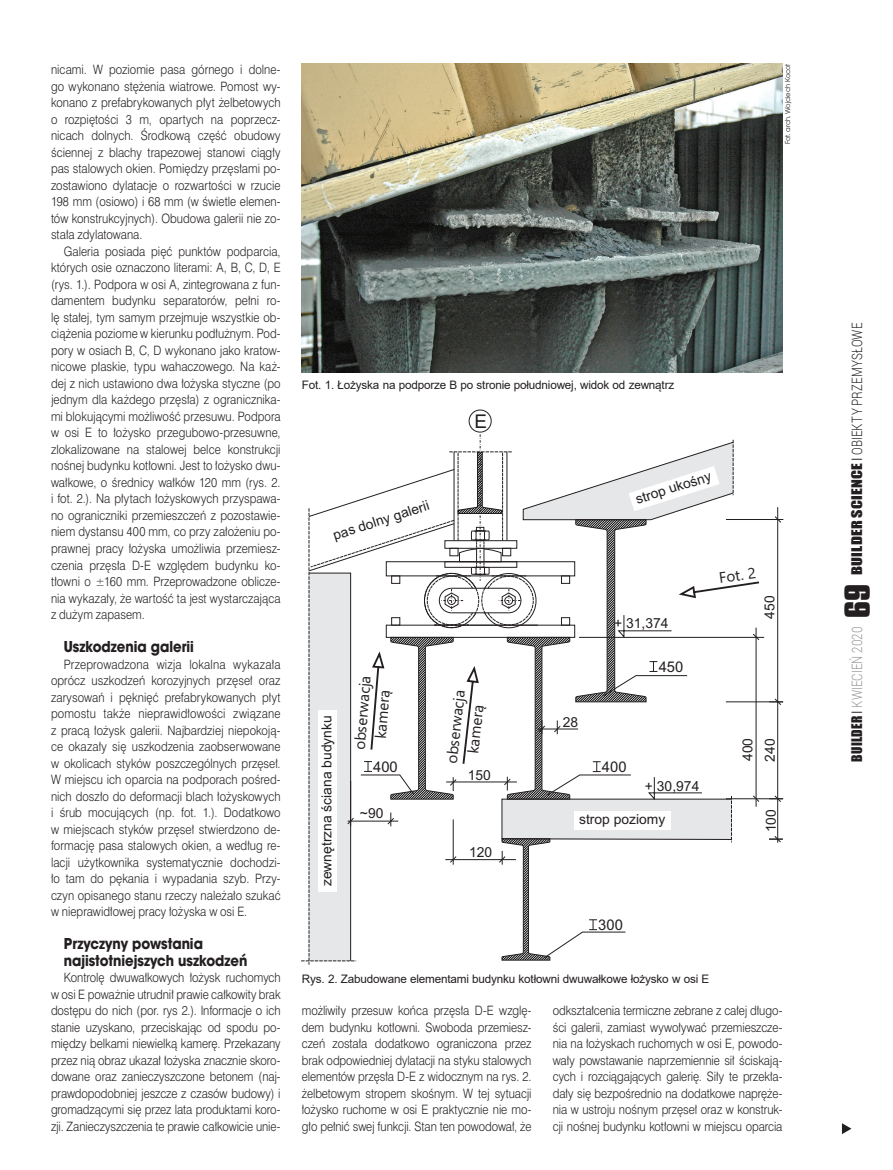
<style>
.page{position:relative;width:893px;height:1170px;background:#fff}
.page>*{position:absolute;margin:0;border:0;box-sizing:border-box;transform-origin:0 0}
.t1{font:18.9px "Arial";color:#231f20}
.srodtytul{font:700 16.5px/16.5px "Avant Gar Got Itc TEE";color:#231f20;scale:.9 1}
.t2{font:15.15px/20.1px "Ebrima";color:#231f20;text-align:center}
.t3{font:14.7px "Arial";color:#231f20}
.t4{font:300 14.25px "Roboto";letter-spacing:.01em;color:#231f20;scale:.8 1}
.t5{font:300 14.25px "Roboto";color:#939598;scale:.8 1}
.t6{font:13.95px "Arial";color:#231f20}
.t7{font:13.8px "Arial";color:#231f20}
.tekst_swiss{font:12px/16.5px "Swis 721 Lt PL";letter-spacing:-.005em;color:#231f20;text-align:justify;scale:.89 1}
.Fot_podpis{font:11.7px "Arial";letter-spacing:-.015em;color:#231f20}
.Fot_autor{font:7.5px "Avant Gar Got Itc TEE";letter-spacing:-.015em;color:#231f20}
.s1{font-family:"Impact";font-weight:400;font-size:13.5px}
.s2{font-family:"Swis 721 Lt PL";font-weight:400;font-size:13.5px}
.s3{font-family:"Impact";font-weight:400;font-size:13.5px;color:#231f20}
.s4{font-family:"Swis 721 Lt PL";font-weight:400;font-size:13.5px;color:#231f20}
.s5{font-family:"Compacta PL";font-weight:700;font-size:30px;color:#231f20}
</style>
<div class="page">
<svg style="left:842px;top:1123px;width:9px;height:11px"></svg>
<img style="left:302px;top:64px;width:480px;height:308px">
<svg style="left:769px;top:835px;width:14px;height:7px"></svg>
<svg style="left:769px;top:795px;width:14px;height:7px"></svg>
<hr style="left:777px;top:507px;width:1px;height:335px;background:#231f20">
<svg style="left:775px;top:516px;width:6px;height:7px"></svg>
<hr style="left:726px;top:519px;width:57px;height:1px;background:#231f20">
<div style="left:469px;top:409px;width:23px;height:23px;border:1px solid #231f20;border-radius:50%"></div>
<hr style="left:579px;top:637px;width:185px;height:1px;background:#231f20">
<hr style="left:726px;top:798px;width:57px;height:1px;background:#231f20">
<svg style="left:769px;top:698px;width:14px;height:7px"></svg>
<hr style="left:726px;top:701px;width:57px;height:1px;background:#231f20">
<svg style="left:301px;top:434px;width:459px;height:530px"></svg>
<p class="tekst_swiss" style="left:51px;top:61px;width:259px">nicami. W poziomie pasa górnego i dolne&shy;go wykonano stężenia wiatrowe. Pomost wy&shy;konano z prefabrykowanych płyt żelbetowych o rozpiętości 3 m, opartych na poprzecz&shy;nicach dolnych. Środkową część obudowy ściennej z blachy trapezowej stanowi ciągły pas stalowych okien. Pomiędzy przęsłami po&shy;zostawiono dylatacje o rozwartości w rzucie 198 mm (osiowo) i 68 mm (w świetle elemen&shy;tów konstrukcyjnych). Obudowa galerii nie zo&shy;stała zdylatowana.</p>
<p class="tekst_swiss" style="left:51px;top:243px;width:260px;text-indent:13px">Galeria posiada pięć punktów podparcia, których osie oznaczono literami: A, B, C, D, E (rys. 1.). Podpora w osi A, zintegrowana z fun&shy;damentem budynku separatorów, pełni ro&shy;lę stałej, tym samym przejmuje wszystkie ob&shy;ciążenia poziome w kierunku podłużnym. Pod&shy;pory w osiach B, C, D wykonano jako kratow&shy;nicowe płaskie, typu wahaczowego. Na każ&shy;dej z nich ustawiono dwa łożyska styczne (po jednym dla każdego przęsła) z ogranicznika&shy;mi blokującymi możliwość przesuwu. Podpora w osi E to łożysko przegubowo-przesuwne, zlokalizowane na stalowej belce konstrukcji nośnej budynku kotłowni. Jest to łożysko dwu&shy;wałkowe, o średnicy wałków 120 mm (rys. 2. i fot. 2.). Na płytach łożyskowych przyspawa&shy;no ograniczniki przemieszczeń z pozostawie&shy;niem dystansu 400 mm, co przy założeniu po&shy;prawnej pracy łożyska umożliwia przemiesz&shy;czenia przęsła D-E względem budynku ko&shy;tłowni o ±160 mm. Przeprowadzone oblicze&shy;nia wykazały, że wartość ta jest wystarczająca z dużym zapasem.</p>
<p class="srodtytul" style="left:64px;top:638px;width:146px">Uszkodzenia galerii</p>
<p class="tekst_swiss" style="left:51px;top:655px;width:259px;text-indent:13px">Przeprowadzona wizja lokalna wykazała oprócz uszkodzeń korozyjnych przęseł oraz zarysowań i pęknięć prefabrykowanych płyt pomostu także nieprawidłowości związane z pracą łożysk galerii. Najbardziej niepokoją&shy;ce okazały się uszkodzenia zaobserwowane w okolicach styków poszczególnych przęseł.<br>W miejscu ich oparcia na podporach pośred&shy;nich doszło do deformacji blach łożyskowych i śrub mocujących (np. fot. 1.). Dodatkowo w miejscach styków przęseł stwierdzono de&shy;formację pasa stalowych okien, a według re&shy;lacji użytkownika systematycznie dochodzi&shy;ło tam do pękania i wypadania szyb. Przy&shy;czyn opisanego stanu rzeczy należało szukać w nieprawidłowej pracy łożyska w osi E.</p>
<p class="srodtytul" style="left:64px;top:935px;width:206px">Przyczyny powstania najistotniejszych uszkodzeń</p>
<p class="tekst_swiss" style="left:51px;top:969px;width:260px;text-indent:13px">Kontrolę dwuwałkowych łożysk ruchomych w osi E poważnie utrudnił prawie całkowity brak dostępu do nich (por. rys 2.). Informacje o ich stanie uzyskano, przeciskając od spodu po&shy;między belkami niewielką kamerę. Przekazany przez nią obraz ukazał łożyska znacznie skoro&shy;dowane oraz zanieczyszczone betonem (naj&shy;prawdopodobniej jeszcze z czasów budowy) i gromadzącymi się przez lata produktami koro&shy;zji. Zanieczyszczenia te prawie całkowicie unie-</p>
<p class="Fot_autor" style="left:783px;top:144px;width:82px;rotate:-90deg">Fot. arch. Wojciech Kocot</p>
<p class="Fot_podpis" style="left:302px;top:377px;width:374px">Fot. 1. Łożyska na podporze B po stronie południowej, widok od zewnątrz</p>
<p class="t1" style="left:474px;top:408px;width:14px">E</p>
<p class="t7" style="left:331px;top:526px;width:102px;rotate:-18deg">pas dolny galerii</p>
<p class="t7" style="left:317px;top:886px;width:172px;rotate:-90deg">zewnętrzna ściana budynku</p>
<p class="t2" style="left:349px;top:748px;width:76px;rotate:-85deg">obserwacja kamerą</p>
<p class="t3" style="left:373px;top:756px;width:26px">400</p>
<p class="t7" style="left:360px;top:803px;width:25px">~90</p>
<p class="t2" style="left:441px;top:762px;width:76px;rotate:-84deg">obserwacja kamerą</p>
<p class="t7" style="left:468px;top:765px;width:25px">150</p>
<p class="t7" style="left:469px;top:842px;width:25px">120</p>
<p class="t7" style="left:633px;top:490px;width:80px;rotate:-18deg">strop ukośny</p>
<p class="t6" style="left:614px;top:613px;width:56px">+ 31,374</p>
<p class="t7" style="left:563px;top:713px;width:17px">28</p>
<p class="t3" style="left:659px;top:656px;width:26px">450</p>
<p class="t3" style="left:602px;top:756px;width:26px">400</p>
<p class="t6" style="left:645px;top:776px;width:56px">+ 30,974</p>
<p class="t7" style="left:579px;top:809px;width:88px">strop poziomy</p>
<p class="t2" style="left:718px;top:567px;width:38px;rotate:-8deg">Fot. 2</p>
<p class="t7" style="left:760px;top:619px;width:25px;rotate:-90deg">450</p>
<p class="t7" style="left:738px;top:761px;width:25px;rotate:-90deg">400</p>
<p class="t7" style="left:760px;top:761px;width:25px;rotate:-90deg">240</p>
<p class="t7" style="left:761px;top:832px;width:25px;rotate:-90deg">100</p>
<p class="t3" style="left:598px;top:914px;width:26px">300</p>
<p class="Fot_podpis" style="left:302px;top:970px;width:409px">Rys. 2. Zabudowane elementami budynku kotłowni dwuwałkowe łożysko w osi E</p>
<p class="tekst_swiss" style="left:302px;top:1002px;width:259px">możliwiły przesuw końca przęsła D-E wzglę&shy;dem budynku kotłowni. Swoboda przemiesz&shy;czeń została dodatkowo ograniczona przez brak odpowiedniej dylatacji na styku stalowych elementów przęsła D-E z widocznym na rys. 2. żelbetowym stropem skośnym. W tej sytuacji łożysko ruchome w osi E praktycznie nie mo&shy;gło pełnić swej funkcji. Stan ten powodował, że</p>
<p class="tekst_swiss" style="left:553px;top:1002px;width:259px">odkształcenia termiczne zebrane z całej długo&shy;ści galerii, zamiast wywoływać przemieszcze&shy;nia na łożyskach ruchomych w osi E, powodo&shy;wały powstawanie naprzemiennie sił ściskają&shy;cych i rozciągających galerię. Siły te przekła&shy;dały się bezpośrednio na dodatkowe napręże&shy;nia w ustroju nośnym przęseł oraz w konstruk&shy;cji nośnej budynku kotłowni w miejscu oparcia</p>
<p class="t4" style="left:847px;top:575px;width:316px;rotate:-90deg"><span class="s1">BUILDER SCIENCE</span> <span class="s2">I</span> OBIEKTY PRZEMYSŁOWE</p>
<p class="t5" style="left:847px;top:761px;width:224px;rotate:-90deg"><span class="s3">BUILDER</span> <span class="s4">I</span> KWIECIEŃ 2020 <span class="s5">69</span></p>
</div>
